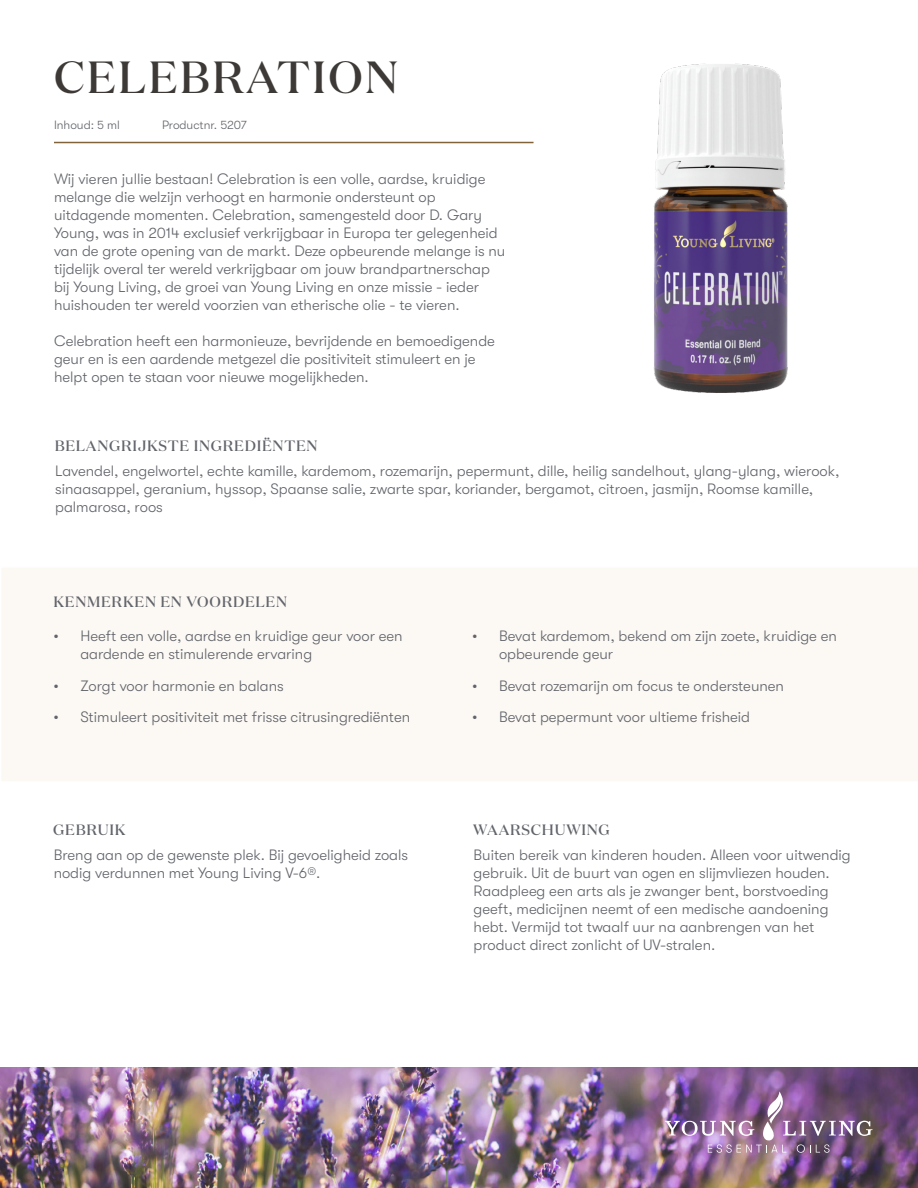
<style>
.page{position:relative;width:918px;height:1188px;background:#fff}
.page>*{position:absolute;margin:0;border:0;box-sizing:border-box;transform-origin:0 0}
.t1{font:500 45px "Domaine Display";letter-spacing:.05em;color:#3d3936}
.t2{font:300 15px/18px "GT Walsheim Pro";color:#61646a}
.t3{font:500 15px "Domaine Display";letter-spacing:.05em;color:#61646a}
.t4{font:300 12px "GT Walsheim Pro";color:#61646a}
</style>
<div class="page">
<div style="left:2px;top:568px;width:916px;height:213px;background:#fcf8f4"></div>
<img style="left:0;top:1067px;width:918px;height:121px">
<img style="left:665px;top:1092px;width:207px;height:61px">
<img style="left:653px;top:63px;width:135px;height:330px">
<hr style="left:54px;top:142px;width:480px;height:1px;background:#80623b">
<h1 class="t1" style="left:54px;top:49px;width:345px">CELEBRATION</h1>
<p class="t4" style="left:54px;top:118px;width:67px">Inhoud: 5 ml</p>
<p class="t4" style="left:162px;top:118px;width:86px">Productnr. 5207</p>
<p class="t2" style="left:54px;top:170px;width:453px">Wij vieren jullie bestaan! Celebration is een volle, aardse, kruidige melange die welzijn verhoogt en harmonie ondersteunt op uitdagende momenten. Celebration, samengesteld door D. Gary Young, was in 2014 exclusief verkrijgbaar in Europa ter gelegenheid van de grote opening van de markt. Deze opbeurende melange is nu tijdelijk overal ter wereld verkrijgbaar om jouw brandpartnerschap bij Young Living, de groei van Young Living en onze missie - ieder huishouden ter wereld voorzien van etherische olie - te vieren.</p>
<p class="t2" style="left:54px;top:332px;width:442px">Celebration heeft een harmonieuze, bevrijdende en bemoedigende geur en is een aardende metgezel die positiviteit stimuleert en je helpt open te staan voor nieuwe mogelijkheden.</p>
<p class="t3" style="left:55px;top:437px;width:264px">BELANGRIJKSTE INGREDIËNTEN</p>
<p class="t2" style="left:55px;top:462px;width:786px">Lavendel, engelwortel, echte kamille, kardemom, rozemarijn, pepermunt, dille, heilig sandelhout, ylang-ylang, wierook, sinaasappel, geranium, hyssop, Spaanse salie, zwarte spar, koriander, bergamot, citroen, jasmijn, Roomse kamille, palmarosa, roos</p>
<p class="t3" style="left:53px;top:592px;width:235px">KENMERKEN EN VOORDELEN</p>
<p class="t2" style="left:80px;top:627px;width:324px;text-indent:-27px">• Heeft een volle, aardse en kruidige geur voor een aardende en stimulerende ervaring</p>
<p class="t2" style="left:53px;top:677px;width:232px">• Zorgt voor harmonie en balans</p>
<p class="t2" style="left:53px;top:708px;width:358px">• Stimuleert positiviteit met frisse citrusingrediënten</p>
<p class="t2" style="left:499px;top:627px;width:339px;text-indent:-27px">• Bevat kardemom, bekend om zijn zoete, kruidige en opbeurende geur</p>
<p class="t2" style="left:472px;top:677px;width:314px">• Bevat rozemarijn om focus te ondersteunen</p>
<p class="t2" style="left:472px;top:708px;width:280px">• Bevat pepermunt voor ultieme frisheid</p>
<p class="t3" style="left:53px;top:821px;width:74px">GEBRUIK</p>
<p class="t3" style="left:473px;top:821px;width:138px">WAARSCHUWING</p>
<p class="t2" style="left:54px;top:846px;width:356px">Breng aan op de gewenste plek. Bij gevoeligheid zoals nodig verdunnen met Young Living V-6®.</p>
<p class="t2" style="left:474px;top:846px;width:379px">Buiten bereik van kinderen houden. Alleen voor uitwendig gebruik. Uit de buurt van ogen en slijmvliezen houden.<br>Raadpleeg een arts als je zwanger bent, borstvoeding geeft, medicijnen neemt of een medische aandoening hebt. Vermijd tot twaalf uur na aanbrengen van het product direct zonlicht of UV-stralen.</p>
</div>
